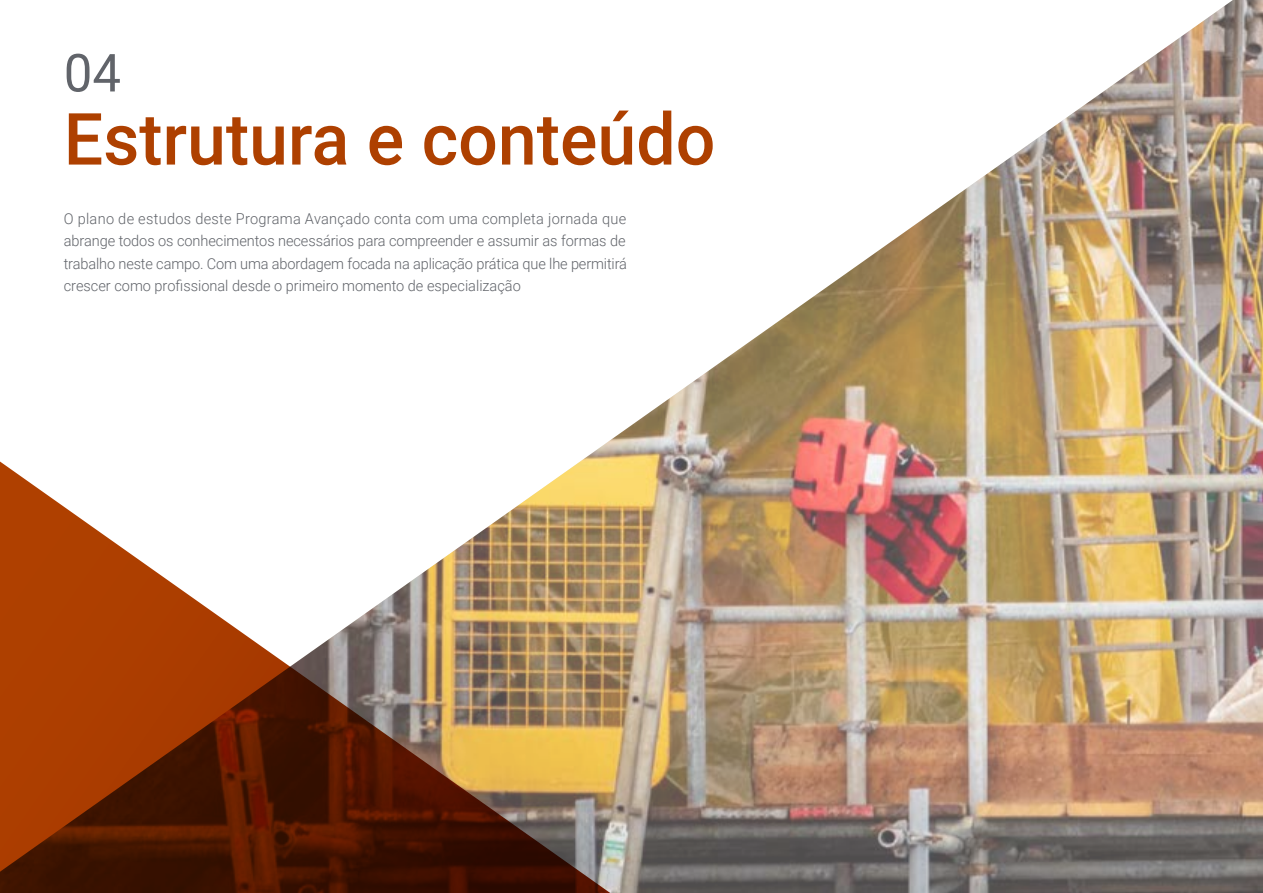
<style>
.page{position:relative;width:1263px;height:893px;background:#fff}
.page>*{position:absolute;margin:0;border:0;box-sizing:border-box;transform-origin:0 0}
.t1{font:500 72px "Roboto";color:#ae4000}
.t2{font:52.5px "Roboto";color:#61646a}
.t3{font:300 15px/22.5px "Roboto";color:#61646a;text-align:justify}
</style>
<div class="page">
<img style="left:602px;top:0;width:661px;height:893px">
<svg style="left:0;top:446px;width:640px;height:447px"></svg>
<h2 class="t2" style="left:64px;top:36px;width:59px">04</h2>
<h1 class="t1" style="left:64px;top:89px;width:653px">Estrutura e conteúdo</h1>
<p class="t3" style="left:64px;top:207px;width:565px">O plano de estudos deste Programa Avançado conta com uma completa jornada que abrange todos os conhecimentos necessários para compreender e assumir as formas de trabalho neste campo. Com uma abordagem focada na aplicação prática que lhe permitirá crescer como profissional desde o primeiro momento de especialização</p>
</div>
